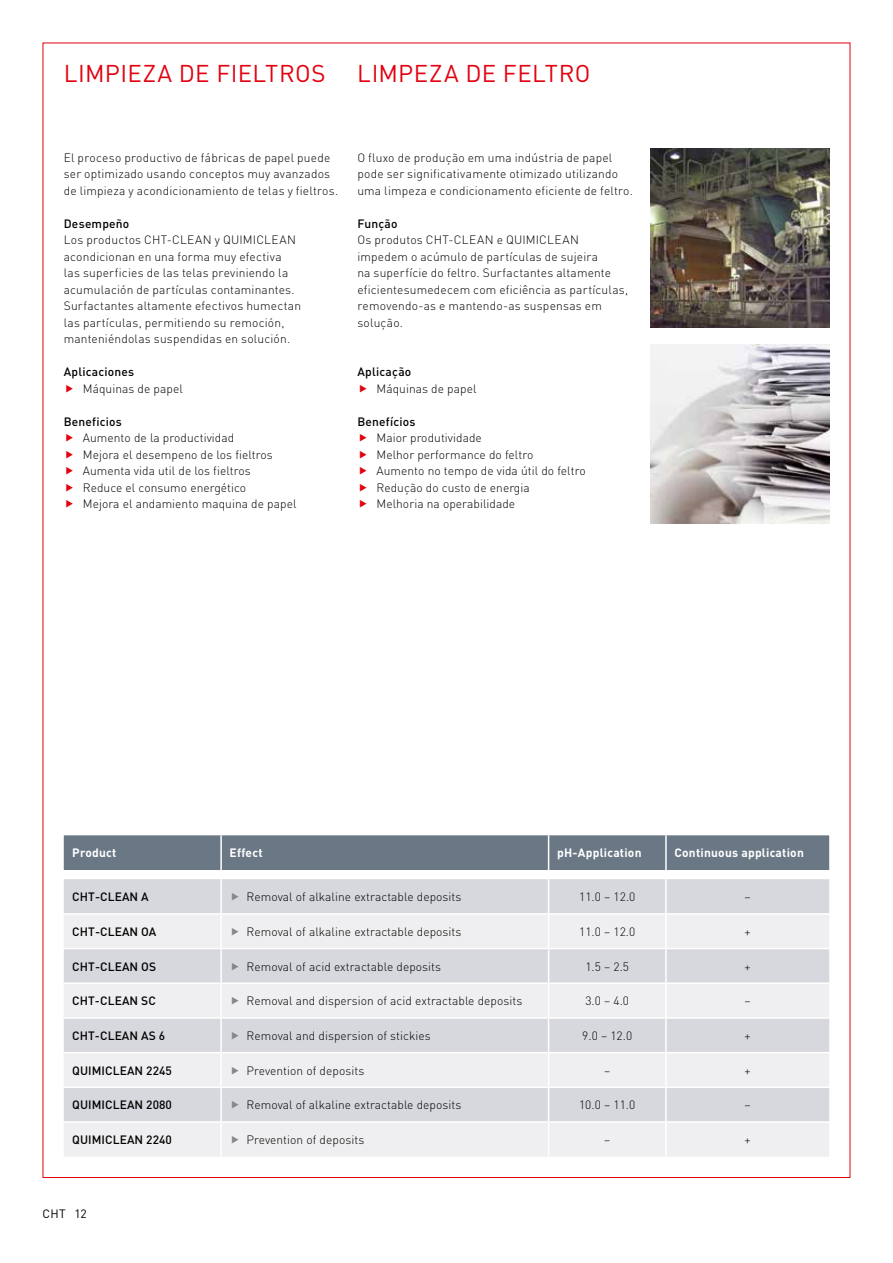
<style>
.page{position:relative;width:893px;height:1263px;background:#fff}
.page>*{position:absolute;margin:0;border:0;box-sizing:border-box;transform-origin:0 0}
.t1{font:24px "DIN Pro";letter-spacing:.02em;color:#e3000f}
.t2{font:300 12px/16.5px "DIN Pro";letter-spacing:.01em;color:#000}
.t3{font:500 12px "DIN Pro";letter-spacing:.005em;color:#000}
.t4{font:700 12px "DIN Pro";letter-spacing:.02em;color:#fff}
.t5{font:12px "DIN Pro";color:#000}
</style>
<div class="page">
<img style="left:651px;top:149px;width:178px;height:178px">
<img style="left:651px;top:344px;width:178px;height:179px">
<div style="left:64px;top:879px;width:765px;height:34px;background:#d7d8dd"></div>
<svg style="left:64px;top:915px;width:765px;height:242px;fill:#efeff1"></svg>
<div style="left:64px;top:835px;width:765px;height:35px;background:#6a7784"></div>
<hr style="left:220px;top:879px;width:2px;height:34px;background:#fff">
<hr style="left:548px;top:879px;width:1px;height:34px;background:#fff">
<hr style="left:665px;top:879px;width:2px;height:34px;background:#fff">
<hr style="left:220px;top:949px;width:2px;height:33px;background:#fff">
<hr style="left:548px;top:949px;width:1px;height:33px;background:#fff">
<hr style="left:665px;top:949px;width:2px;height:33px;background:#fff">
<hr style="left:220px;top:1019px;width:2px;height:33px;background:#fff">
<hr style="left:548px;top:1019px;width:1px;height:33px;background:#fff">
<hr style="left:665px;top:1019px;width:2px;height:33px;background:#fff">
<hr style="left:220px;top:1088px;width:2px;height:33px;background:#fff">
<hr style="left:548px;top:1088px;width:1px;height:33px;background:#fff">
<hr style="left:665px;top:1088px;width:2px;height:33px;background:#fff">
<hr style="left:220px;top:915px;width:2px;height:33px;background:#fff">
<hr style="left:548px;top:915px;width:1px;height:33px;background:#fff">
<hr style="left:665px;top:915px;width:2px;height:33px;background:#fff">
<hr style="left:64px;top:982px;width:157px;height:2px;background:#fff">
<hr style="left:221px;top:982px;width:328px;height:2px;background:#fff">
<hr style="left:549px;top:982px;width:117px;height:2px;background:#fff">
<hr style="left:666px;top:982px;width:163px;height:2px;background:#fff">
<hr style="left:220px;top:984px;width:2px;height:33px;background:#fff">
<hr style="left:548px;top:984px;width:1px;height:33px;background:#fff">
<hr style="left:665px;top:984px;width:2px;height:33px;background:#fff">
<hr style="left:64px;top:1052px;width:157px;height:1px;background:#fff">
<hr style="left:221px;top:1052px;width:328px;height:1px;background:#fff">
<hr style="left:549px;top:1052px;width:117px;height:1px;background:#fff">
<hr style="left:666px;top:1052px;width:163px;height:1px;background:#fff">
<hr style="left:220px;top:1053px;width:2px;height:33px;background:#fff">
<hr style="left:548px;top:1053px;width:1px;height:33px;background:#fff">
<hr style="left:665px;top:1053px;width:2px;height:33px;background:#fff">
<hr style="left:64px;top:1121px;width:157px;height:2px;background:#fff">
<hr style="left:221px;top:1121px;width:328px;height:2px;background:#fff">
<hr style="left:549px;top:1121px;width:117px;height:2px;background:#fff">
<hr style="left:666px;top:1121px;width:163px;height:2px;background:#fff">
<hr style="left:220px;top:1123px;width:2px;height:34px;background:#fff">
<hr style="left:548px;top:1123px;width:1px;height:34px;background:#fff">
<hr style="left:665px;top:1123px;width:2px;height:34px;background:#fff">
<hr style="left:64px;top:948px;width:157px;height:1px;background:#fff">
<hr style="left:221px;top:948px;width:328px;height:1px;background:#fff">
<hr style="left:549px;top:948px;width:117px;height:1px;background:#fff">
<hr style="left:666px;top:948px;width:163px;height:1px;background:#fff">
<hr style="left:64px;top:1017px;width:157px;height:2px;background:#fff">
<hr style="left:221px;top:1017px;width:328px;height:2px;background:#fff">
<hr style="left:549px;top:1017px;width:117px;height:2px;background:#fff">
<hr style="left:666px;top:1017px;width:163px;height:2px;background:#fff">
<hr style="left:64px;top:1086px;width:157px;height:2px;background:#fff">
<hr style="left:221px;top:1086px;width:328px;height:2px;background:#fff">
<hr style="left:549px;top:1086px;width:117px;height:2px;background:#fff">
<hr style="left:666px;top:1086px;width:163px;height:2px;background:#fff">
<svg style="left:232px;top:893px;width:7px;height:7px"></svg>
<svg style="left:232px;top:927px;width:7px;height:8px"></svg>
<svg style="left:232px;top:962px;width:7px;height:8px"></svg>
<svg style="left:232px;top:997px;width:7px;height:7px"></svg>
<svg style="left:232px;top:1032px;width:7px;height:7px"></svg>
<svg style="left:232px;top:1066px;width:7px;height:8px"></svg>
<svg style="left:232px;top:1101px;width:7px;height:8px"></svg>
<svg style="left:232px;top:1136px;width:7px;height:7px"></svg>
<h1 class="t1" style="left:64px;top:57px;width:263px">LIMPIEZA DE FIELTROS</h1>
<h1 class="t1" style="left:357px;top:57px;width:235px">LIMPEZA DE FELTRO</h1>
<p class="t2" style="left:64px;top:149px;width:276px">El proceso productivo de fábricas de papel puede ser optimizado usando conceptos muy avanzados de limpieza y acondicionamiento de telas y fieltros.</p>
<p class="t3" style="left:64px;top:215px;width:67px">Desempeño</p>
<p class="t2" style="left:64px;top:231px;width:239px">Los productos CHT-CLEAN y QUIMICLEAN acondicionan en una forma muy efectiva<br>las superficies de las telas previniendo la acumulación de partículas contaminantes.<br>Surfactantes altamente efectivos humectan las partículas, permitiendo su remoción, manteniéndolas suspendidas en solución.</p>
<p class="t3" style="left:64px;top:364px;width:72px">Aplicaciones</p>
<p class="t2" style="left:83px;top:380px;width:101px">Máquinas de papel</p>
<p class="t3" style="left:64px;top:413px;width:60px">Beneficios</p>
<p class="t2" style="left:83px;top:429px;width:215px">Aumento de la productividad<br>Mejora el desempeno de los fieltros<br>Aumenta vida util de los fieltros<br>Reduce el consumo energético<br>Mejora el andamiento maquina de papel</p>
<p class="t2" style="left:357px;top:149px;width:277px">O fluxo de produção em uma indústria de papel pode ser significativamente otimizado utilizando uma limpeza e condicionamento eficiente de feltro.</p>
<p class="t3" style="left:357px;top:215px;width:42px">Função</p>
<p class="t2" style="left:357px;top:231px;width:272px">Os produtos CHT-CLEAN e QUIMICLEAN impedem o acúmulo de partículas de sujeira<br>na superfície do feltro. Surfactantes altamente eficientesumedecem com eficiência as partículas, removendo-as e mantendo-as suspensas em solução.</p>
<p class="t3" style="left:357px;top:364px;width:55px">Aplicação</p>
<p class="t2" style="left:376px;top:380px;width:101px">Máquinas de papel</p>
<p class="t3" style="left:357px;top:413px;width:60px">Benefícios</p>
<p class="t2" style="left:376px;top:429px;width:211px">Maior produtividade<br>Melhor performance do feltro<br>Aumento no tempo de vida útil do feltro<br>Redução do custo de energia<br>Melhoria na operabilidade</p>
<p class="t4" style="left:72px;top:845px;width:46px">Product</p>
<p class="t4" style="left:230px;top:845px;width:35px">Effect</p>
<p class="t4" style="left:557px;top:845px;width:86px">pH-Application</p>
<p class="t4" style="left:674px;top:845px;width:131px">Continuous application</p>
<p class="t3" style="left:72px;top:889px;width:78px">CHT-CLEAN A</p>
<p class="t2" style="left:247px;top:888px;width:216px">Removal of alkaline extractable deposits</p>
<p class="t2" style="left:579px;top:888px;width:58px">11.0 – 12.0</p>
<p class="t2" style="left:744px;top:888px;width:8px">–</p>
<p class="t3" style="left:72px;top:923px;width:86px">CHT-CLEAN OA</p>
<p class="t2" style="left:247px;top:923px;width:216px">Removal of alkaline extractable deposits</p>
<p class="t2" style="left:579px;top:923px;width:58px">11.0 – 12.0</p>
<p class="t2" style="left:744px;top:923px;width:8px">+</p>
<p class="t3" style="left:72px;top:958px;width:85px">CHT-CLEAN OS</p>
<p class="t2" style="left:247px;top:957px;width:196px">Removal of acid extractable deposits</p>
<p class="t2" style="left:585px;top:957px;width:45px">1.5 – 2.5</p>
<p class="t2" style="left:744px;top:957px;width:8px">+</p>
<p class="t3" style="left:72px;top:993px;width:85px">CHT-CLEAN SC</p>
<p class="t2" style="left:247px;top:992px;width:277px">Removal and dispersion of acid extractable deposits</p>
<p class="t2" style="left:585px;top:992px;width:45px">3.0 – 4.0</p>
<p class="t2" style="left:744px;top:992px;width:8px">–</p>
<p class="t3" style="left:72px;top:1027px;width:95px">CHT-CLEAN AS 6</p>
<p class="t2" style="left:247px;top:1027px;width:186px">Removal and dispersion of stickies</p>
<p class="t2" style="left:582px;top:1027px;width:52px">9.0 – 12.0</p>
<p class="t2" style="left:744px;top:1027px;width:8px">+</p>
<p class="t3" style="left:72px;top:1062px;width:101px">QUIMICLEAN 2245</p>
<p class="t2" style="left:247px;top:1061px;width:119px">Prevention of deposits</p>
<p class="t2" style="left:604px;top:1061px;width:8px">–</p>
<p class="t2" style="left:744px;top:1061px;width:8px">+</p>
<p class="t3" style="left:72px;top:1097px;width:101px">QUIMICLEAN 2080</p>
<p class="t2" style="left:247px;top:1096px;width:216px">Removal of alkaline extractable deposits</p>
<p class="t2" style="left:579px;top:1096px;width:58px">10.0 – 11.0</p>
<p class="t2" style="left:744px;top:1096px;width:8px">–</p>
<p class="t3" style="left:72px;top:1131px;width:101px">QUIMICLEAN 2240</p>
<p class="t2" style="left:247px;top:1131px;width:119px">Prevention of deposits</p>
<p class="t2" style="left:604px;top:1131px;width:8px">–</p>
<p class="t2" style="left:744px;top:1131px;width:8px">+</p>
<p class="t5" style="left:43px;top:1205px;width:46px">CHT 12</p>
</div>
